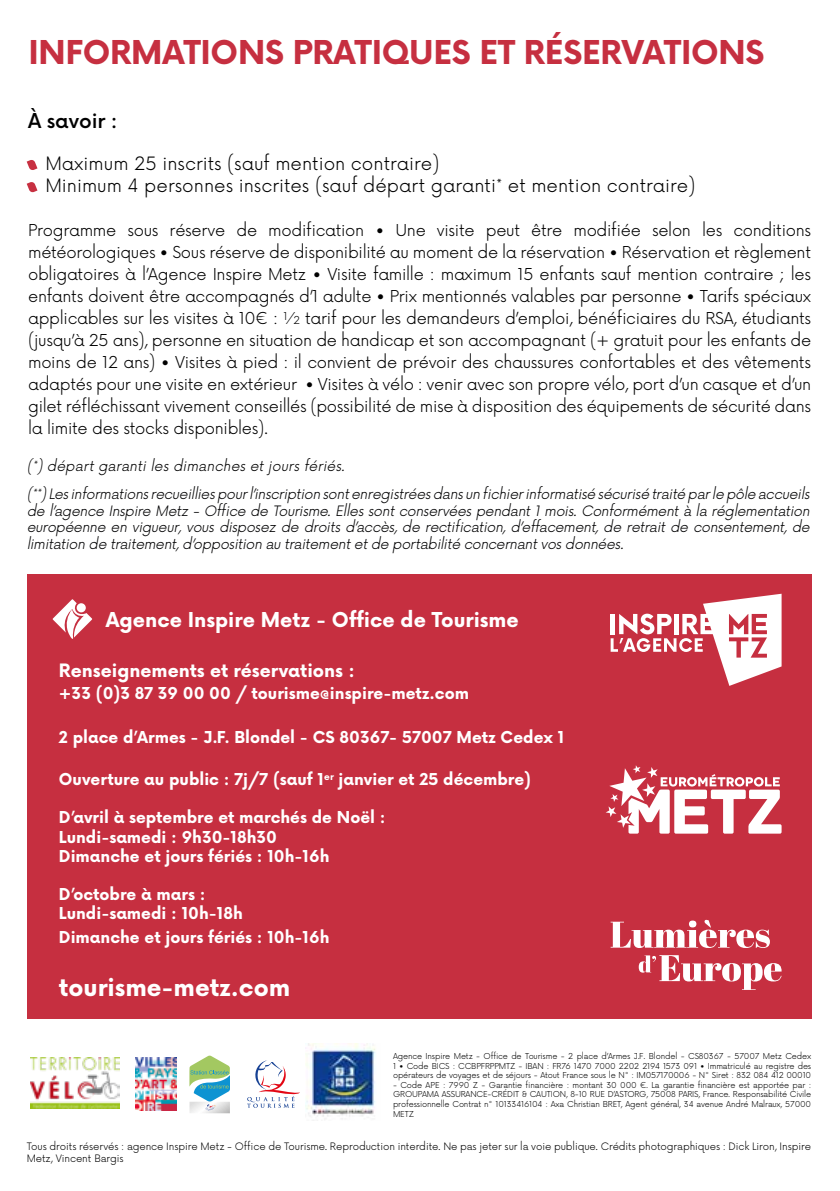
<style>
.page{position:relative;width:840px;height:1191px;background:#fff}
.page>*{position:absolute;margin:0;border:0;box-sizing:border-box;transform-origin:0 0}
.t1{font:700 32px "Now";letter-spacing:-.01em;color:#c62f40}
.t2{font:700 24px "Now";color:#fff}
.t3{font:700 20px "Now";color:#fff}
.t4{font:500 20px "Now";color:#000}
.t5{font:300 18px/21.6px "Now";color:#000}
.t6{font:700 18px "Now";color:#fff}
.t7{font:300 16px/22px "Now";letter-spacing:-.02em;color:#000;text-align:justify}
.t8{font:700 16px/19.2px "Now";color:#fff}
.t9{font:italic 300 14px/16.8px "Now Alt";color:#020203;text-align:justify}
.t10{font:italic 300 14px "Now Alt";color:#000}
.t11{font:300 10px/12px "Now Alt";letter-spacing:-.01em;color:#000}
.t12{font:300 8px/9.6px "Now Alt";letter-spacing:-.02em;color:#000;text-align:justify}
</style>
<div class="page">
<img style="left:136px;top:1057px;width:40px;height:53px">
<svg style="left:189px;top:1055px;width:41px;height:58px"></svg>
<div style="left:27px;top:574px;width:783px;height:445px;background:#c62f40"></div>
<svg style="left:53px;top:599px;width:39px;height:40px"></svg>
<div style="left:77px;top:603px;width:9px;height:9px;background:#fff;border-radius:50%"></div>
<svg style="left:610px;top:594px;width:171px;height:92px"></svg>
<svg style="left:247px;top:1060px;width:53px;height:47px"></svg>
<img style="left:305px;top:1043px;width:71px;height:76px">
<svg style="left:606px;top:765px;width:175px;height:68px"></svg>
<svg style="left:27px;top:160px;width:10px;height:10px"></svg>
<svg style="left:27px;top:182px;width:10px;height:11px"></svg>
<svg style="left:610px;top:919px;width:159px;height:29px"></svg>
<svg style="left:638px;top:955px;width:143px;height:35px"></svg>
<img style="left:30px;top:1057px;width:89px;height:51px">
<h1 class="t1" style="left:28px;top:29px;width:737px">INFORMATIONS PRATIQUES ET RÉSERVATIONS</h1>
<p class="t4" style="left:28px;top:106px;width:91px">À savoir :</p>
<p class="t5" style="left:45px;top:152px;width:651px">Maximum 25 inscrits (sauf mention contraire)<br>Minimum 4 personnes inscrites (sauf départ garanti* et mention contraire)</p>
<p class="t7" style="left:28px;top:218px;width:784px">Programme sous réserve de modification • Une visite peut être modifiée selon les conditions météorologiques • Sous réserve de disponibilité au moment de la réservation • Réservation et règlement obligatoires à l’Agence Inspire Metz • Visite famille : maximum 15 enfants sauf mention contraire ; les enfants doivent être accompagnés d’1 adulte • Prix mentionnés valables par personne • Tarifs spéciaux applicables sur les visites à 10€ : ½ tarif pour les demandeurs d’emploi, bénéficiaires du RSA, étudiants (jusqu’à 25 ans), personne en situation de handicap et son accompagnant (+ gratuit pour les enfants de moins de 12 ans) • Visites à pied : il convient de prévoir des chaussures confortables et des vêtements adaptés pour une visite en extérieur • Visites à vélo : venir avec son propre vélo, port d’un casque et d’un gilet réfléchissant vivement conseillés (possibilité de mise à disposition des équipements de sécurité dans la limite des stocks disponibles).</p>
<p class="t10" style="left:27px;top:454px;width:323px">(*)départgarantilesdimanchesetjoursfériés.</p>
<p class="t9" style="left:27px;top:484px;width:787px">(**)Lesinformationsrecueilliespourl’inscriptionsontenregistréesdansunfichierinformatisé sécurisé traité parle pôle accueils de l’agence Inspire Metz-Office de Tourisme.Ellessontconservéespendant1mois.Conformémentà la réglementation européenne en vigueur, vous disposez de droits d’accès, de rectification, d’effacement, de retrait de consentement, de limitationde traitement,d’oppositionautraitementetde portabilité concernantvosdonnées.</p>
<p class="t3" style="left:106px;top:605px;width:414px">Agence Inspire Metz - Office de Tourisme</p>
<p class="t6" style="left:59px;top:657px;width:297px">Renseignements et réservations :</p>
<p class="t8" style="left:59px;top:683px;width:411px">+33 (0)3 87 39 00 00 / tourisme@inspire-metz.com</p>
<p class="t8" style="left:59px;top:727px;width:506px">2 place d’Armes - J.F. Blondel - CS 80367- 57007 Metz Cedex 1</p>
<p class="t8" style="left:59px;top:769px;width:473px">Ouverture au public : 7j/7 (sauf 1<sup>er</sup> janvier et 25 décembre)</p>
<p class="t8" style="left:59px;top:807px;width:328px">D’avril à septembre et marchés de Noël :<br>Lundi-samedi : 9h30-18h30<br>Dimanche et jours fériés : 10h-16h</p>
<p class="t8" style="left:59px;top:884px;width:185px">D’octobre à mars :<br>Lundi-samedi : 10h-18h</p>
<p class="t8" style="left:59px;top:927px;width:272px">Dimanche et jours fériés : 10h-16h</p>
<h2 class="t2" style="left:59px;top:969px;width:233px">tourisme-metz.com</h2>
<p class="t12" style="left:393px;top:1050px;width:419px">Agence Inspire Metz - Office de Tourisme - 2 place d’Armes J.F. Blondel - CS80367 - 57007 Metz Cedex 1 • Code BICS : CCBPFRPPMTZ - IBAN : FR76 1470 7000 2202 2194 1573 091 • Immatriculé au registre des opérateurs de voyages et de séjours - Atout France sous le N° : IM057170006 - N° Siret : 832 084 412 00010</p>
<p class="t12" style="left:393px;top:1079px;width:419px">- Code APE : 7990 Z - Garantie financière : montant 30 000 €. La garantie financière est apportée par :<br>GROUPAMA ASSURANCE-CRÉDIT &amp; CAUTION, 8-10 RUE D’ASTORG, 75008 PARIS, France. Responsabilité Civile professionnelle Contrat n° 10133416104 : Axa Christian BRET, Agent général, 34 avenue André Malraux, 57000<br>METZ</p>
<p class="t11" style="left:27px;top:1139px;width:785px">Tous droits réservés : agence Inspire Metz - Office de Tourisme. Reproduction interdite. Ne pas jeter sur la voie publique. Crédits photographiques : Dick Liron, Inspire<br>Metz, Vincent Bargis</p>
</div>
